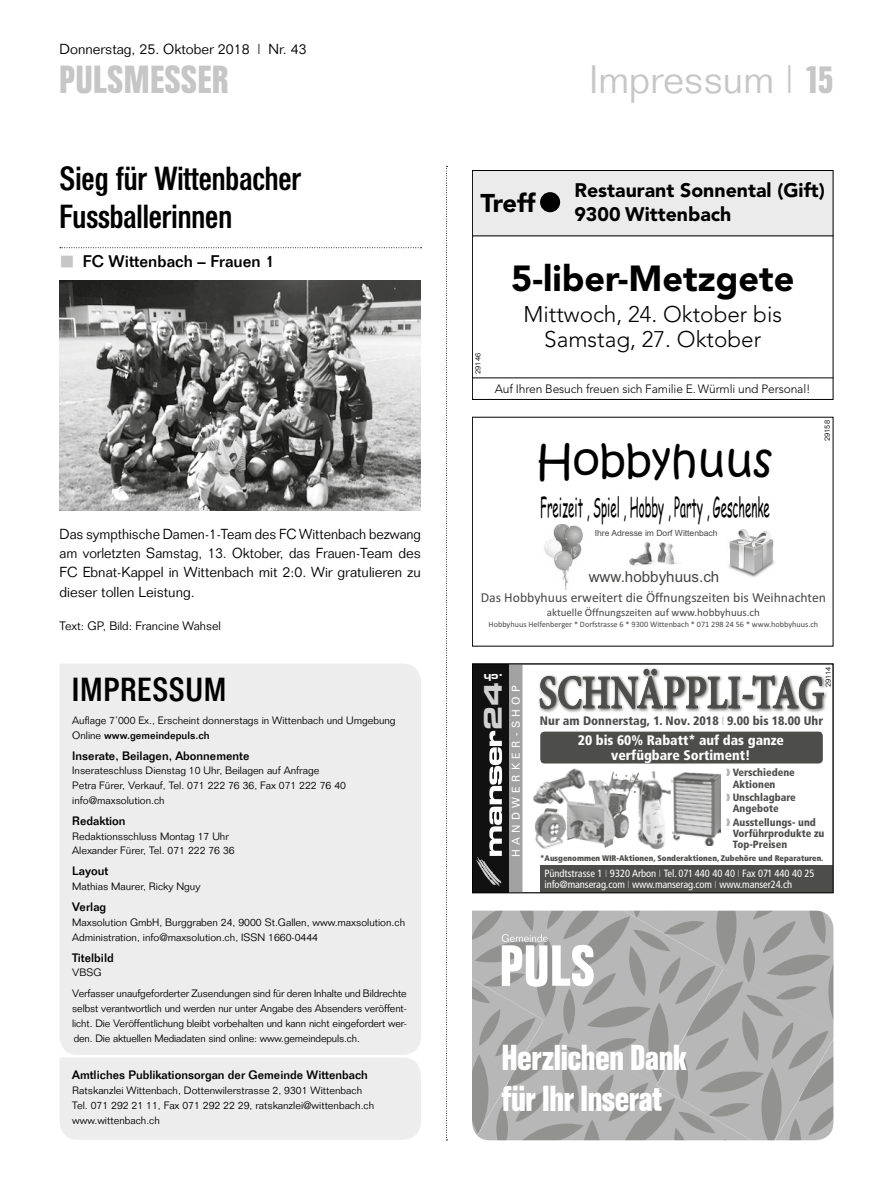
<style>
.page{position:relative;width:893px;height:1191px;background:#fff}
.page>*{position:absolute;margin:0;border:0;box-sizing:border-box;transform-origin:0 0}
.t1{font:700 51.3px "Adobe Devanagari";color:#4d4d4c;scale:.8 1}
.t2{font:42.9px "Kristen ITC";color:#000}
.t3{font:300 39px "Folio";color:#c6c6c6}
.t4{font:700 39px "Folio Condensed BQ";letter-spacing:.02em;color:#c6c6c6}
.t5{font:700 36px/40.5px "Folio Condensed BQ";color:#fff}
.t6{font:900 36px "Avenir";color:#000}
.t7{font:500 33px/38.7px "Folio Condensed BQ";color:#000}
.t8{font:500 33px "Folio Condensed BQ";letter-spacing:.035em;color:#000}
.t9{font:27px "Comic Sans MS";color:#000;scale:.43 1}
.t10{font:900 25.5px "Avenir";letter-spacing:-.02em;color:#000}
.t11{font:24.3px "Eurostile LT Bold Extended Two";color:#d0d0d0}
.t12{font:300 22.5px/25.5px "Avenir";color:#000;text-align:center}
.t13{font:900 19.5px/23.4px "Avenir";color:#000}
.t14{font:500 16.5px "Folio";color:#000}
.t15{font:15.15px "Arial";color:#474746}
.t16{font:300 14.25px/19.4px "Folio";color:#000;text-align:justify;scale:.96 1}
.t17{font:300 14.25px "Folio";color:#000}
.t18{font:900 condensed 13.8px/15px "Frutiger LT";color:#fff;text-align:center}
.t19{font:13.65px "Calibri";color:#474746}
.t20{font:900 condensed 12.3px "Frutiger LT";color:#4d4d4c}
.t21{font:500 12px "Folio";color:#000}
.t22{font:300 12px "Avenir";letter-spacing:-.01em;color:#000}
.t23{font:300 12px "Folio";color:#000}
.t24{font:10.95px "Calibri";color:#474746}
.t25{font:10.8px "Univers LT";letter-spacing:.39em;color:#fff}
.t26{font:300 10.5px/14.7px "Folio";color:#000}
.t27{font:condensed 10.5px/11.2px "Frutiger LT";letter-spacing:-.01em;color:#fff}
.t28{font:900 condensed 10.5px/11.2px "Frutiger LT";color:#4d4d4c}
.t29{font:9.6px "Eurostile LT Bold Extended Two";color:#fff}
.t30{font:8.55px "Arial";color:#474746}
.t31{font:8.25px "Calibri";color:#474746}
.t32{font:900 condensed 8.1px "Frutiger LT";color:#4d4d4c}
.t33{font:300 7.5px "Folio";color:#000}
.s1{font-weight:500}
.s2{font-family:"Folio Condensed BQ";font-weight:700}
.s3{color:#b2b2b1}
</style>
<div class="page">
<svg style="left:446px;top:166px;width:1px;height:974px"></svg>
<div style="left:60px;top:664px;width:361px;height:390px;background:#ededed"></div>
<div style="left:60px;top:1057px;width:361px;height:82px;background:#ededed"></div>
<div style="left:540px;top:865px;width:293px;height:28px;background:#4d4d4c"></div>
<svg style="left:539px;top:668px;width:288px;height:45px"></svg>
<svg style="left:540px;top:669px;width:284px;height:40px"></svg>
<div style="left:509px;top:664px;width:13px;height:229px;background:#a2a2a2"></div>
<div style="left:472px;top:664px;width:37px;height:229px;background:#111"></div>
<svg style="left:476px;top:731px;width:26px;height:155px"></svg>
<div style="left:540px;top:731px;width:283px;height:32px;background:#4d4d4c;border-radius:4px"></div>
<img style="left:534px;top:808px;width:22px;height:41px">
<img style="left:643px;top:771px;width:28px;height:78px">
<img style="left:671px;top:773px;width:49px;height:72px">
<img style="left:533px;top:768px;width:43px;height:37px">
<img style="left:556px;top:769px;width:87px;height:79px">
<div style="left:472px;top:663px;width:361px;height:230px;border:1px solid #000"></div>
<div style="left:472px;top:170px;width:361px;height:66px;background:#ebebeb"></div>
<div style="left:472px;top:170px;width:361px;height:230px;border:1px solid #000"></div>
<hr style="left:472px;top:377px;width:361px;height:1px;background:#000">
<hr style="left:472px;top:235px;width:361px;height:1px;background:#000">
<div style="left:540px;top:192px;width:20px;height:20px;background:#000;border-radius:50%"></div>
<img style="left:629px;top:542px;width:50px;height:24px">
<img style="left:728px;top:529px;width:47px;height:48px">
<img style="left:544px;top:524px;width:39px;height:65px">
<svg style="left:60px;top:247px;width:362px;height:1px"></svg>
<img style="left:60px;top:281px;width:361px;height:229px">
<svg style="left:472px;top:910px;width:361px;height:230px;background:#ababaa"></svg>
<svg style="left:502px;top:934px;width:92px;height:52px"></svg>
<h3 class="t17" style="left:60px;top:40px;width:249px">Donnerstag, 25. Oktober 2018 | Nr. 43</h3>
<h3 class="t4" style="left:60px;top:58px;width:171px">PULSMESSER</h3>
<h3 class="t7" style="left:60px;top:160px;width:243px">Sieg für Wittenbacher<br>Fussballerinnen</h3>
<h3 class="t14" style="left:83px;top:251px;width:193px">FC Wittenbach – Frauen 1</h3>
<h3 class="t16" style="left:60px;top:524px;width:378px">Das sympthische Damen-1-Team des FC Wittenbach bezwang am vorletzten Samstag, 13. Oktober, das Frauen-Team des FC Ebnat-Kappel in Wittenbach mit 2:0. Wir gratulieren zu dieser tollen Leistung.</h3>
<p class="t23" style="left:60px;top:618px;width:163px">Text: GP, Bild: Francine Wahsel</p>
<h3 class="t8" style="left:72px;top:671px;width:156px">IMPRESSUM</h3>
<p class="t26" style="left:72px;top:713px;width:325px">Auflage 7’000 Ex., Erscheint donnerstags in Wittenbach und Umgebung<br>Online <span class="s1">www.gemeindepuls.ch</span></p>
<p class="t21" style="left:72px;top:748px;width:179px">Inserate, Beilagen, Abonnemente</p>
<p class="t26" style="left:72px;top:763px;width:275px">Inserateschluss Dienstag 10 Uhr, Beilagen auf Anfrage<br>Petra Fürer, Verkauf, Tel. 071 222 76 36, Fax 071 222 76 40 info@maxsolution.ch</p>
<p class="t21" style="left:72px;top:813px;width:55px">Redaktion</p>
<p class="t26" style="left:72px;top:828px;width:164px">Redaktionsschluss Montag 17 Uhr<br>Alexander Fürer, Tel. 071 222 76 36</p>
<p class="t21" style="left:72px;top:864px;width:38px">Layout</p>
<p class="t26" style="left:72px;top:879px;width:130px">Mathias Maurer, Ricky Nguy</p>
<p class="t21" style="left:72px;top:899px;width:36px">Verlag</p>
<p class="t26" style="left:72px;top:915px;width:334px">Maxsolution GmbH, Burggraben 24, 9000 St.Gallen, www.maxsolution.ch<br>Administration, info@maxsolution.ch, ISSN 1660-0444</p>
<p class="t21" style="left:72px;top:950px;width:43px">Titelbild</p>
<p class="t26" style="left:72px;top:962px;width:336px;line-height:21.1px">VBSG<br>Verfasser unaufgeforderter Zusendungen sind für deren Inhalte und Bildrechte</p>
<p class="t26" style="left:72px;top:1001px;width:336px;text-align:justify">selbst verantwortlich und werden nur unter Angabe des Absenders veröffent&shy;licht. Die Veröffentlichung bleibt vorbehalten und kann nicht eingefordert wer&shy;den. Die aktuellen Mediadaten sind online: www.gemeindepuls.ch.</p>
<p class="t21" style="left:72px;top:1068px;width:297px">Amtliches Publikationsorgan der Gemeinde Wittenbach</p>
<p class="t26" style="left:72px;top:1083px;width:303px">Ratskanzlei Wittenbach, Dottenwilerstrasse 2, 9301 Wittenbach<br>Tel. 071 292 21 11, Fax 071 292 22 29, ratskanzlei@wittenbach.ch www.wittenbach.ch</p>
<h3 class="t10" style="left:480px;top:188px;width:57px">Treff</h3>
<h3 class="t3" style="left:589px;top:56px;width:246px">Impressum | <span class="s2">15</span></h3>
<h3 class="t13" style="left:574px;top:179px;width:252px">Restaurant Sonnental (Gift)<br>9300 Wittenbach</h3>
<p class="t33" style="left:473px;top:374px;width:23px;rotate:-90deg">29146</p>
<h3 class="t6" style="left:511px;top:256px;width:285px">5-liber-Metzgete</h3>
<h3 class="t12" style="left:523px;top:301px;width:260px">Mittwoch, 24. Oktober bis<br>Samstag, 27. Oktober</h3>
<p class="t22" style="left:495px;top:381px;width:317px">Auf Ihren Besuch freuen sich Familie E. Würmli und Personal!</p>
<h2 class="t2" style="left:536px;top:433px;width:238px">Hobbyhuus</h2>
<h3 class="t9" style="left:540px;top:487px;width:536px">Freizeit , Spiel , Hobby , Party , Geschenke</h3>
<p class="t33" style="left:823px;top:441px;width:22px;rotate:-90deg">29158</p>
<p class="t30" style="left:595px;top:526px;width:124px">Ihre Adresse im Dorf Wittenbach</p>
<h3 class="t15" style="left:589px;top:566px;width:132px">www.hobbyhuus.ch</h3>
<h3 class="t19" style="left:481px;top:587px;width:347px">Das Hobbyhuus erweitert die Öffnungszeiten bis Weihnachten</h3>
<p class="t24" style="left:547px;top:604px;width:215px">aktuelle Öffnungszeiten auf www.hobbyhuus.ch</p>
<p class="t31" style="left:489px;top:618px;width:331px">Hobbyhuus Helfenberger * Dorfstrasse 6 * 9300 Wittenbach * 071 298 24 56 * www.hobbyhuus.ch</p>
<p class="t29" style="left:503px;top:684px;width:21px;rotate:-180deg">.ch</p>
<h3 class="t11" style="left:476px;top:730px;width:49px;rotate:-90deg">24</h3>
<p class="t25" style="left:509px;top:857px;width:173px;rotate:-90deg">HANDWERKER-SHOP</p>
<p class="t33" style="left:824px;top:687px;width:22px;rotate:-90deg">29114</p>
<h1 class="t1" style="left:538px;top:663px;width:359px">SCHNÄPPLI-TAG</h1>
<p class="t20" style="left:540px;top:713px;width:285px">Nur am Donnerstag, 1. Nov. 2018 <span class="s3">❘</span> 9.00 bis 18.00 Uhr</p>
<h3 class="t18" style="left:578px;top:732px;width:208px">20 bis 60% Rabatt* auf das ganze verfügbare Sortiment!</h3>
<p class="t28" style="left:733px;top:767px;width:64px;text-indent:-7px"><span class="s3">→</span> Verschiedene<br>Aktionen</p>
<p class="t28" style="left:733px;top:791px;width:65px;text-indent:-7px"><span class="s3">→</span> Unschlagbare<br>Angebote</p>
<p class="t28" style="left:733px;top:816px;width:93px;text-indent:-7px"><span class="s3">→</span> Ausstellungs- und<br>Vorführprodukte zu<br>Top-Preisen</p>
<p class="t32" style="left:540px;top:853px;width:285px">*Ausgenommen WIR-Aktionen, Sonderaktionen, Zubehöre und Reparaturen.</p>
<p class="t27" style="left:544px;top:867px;width:272px">Pündtstrasse 1 <span class="s3">❘</span> 9320 Arbon <span class="s3">❘</span> Tel. 071 440 40 40 <span class="s3">❘</span> Fax 071 440 40 25 info@manserag.com <span class="s3">❘</span> www.manserag.com <span class="s3">❘</span> www.manser24.ch</p>
<h3 class="t5" style="left:502px;top:1038px;width:187px">Herzlichen Dank für Ihr Inserat</h3>
</div>
